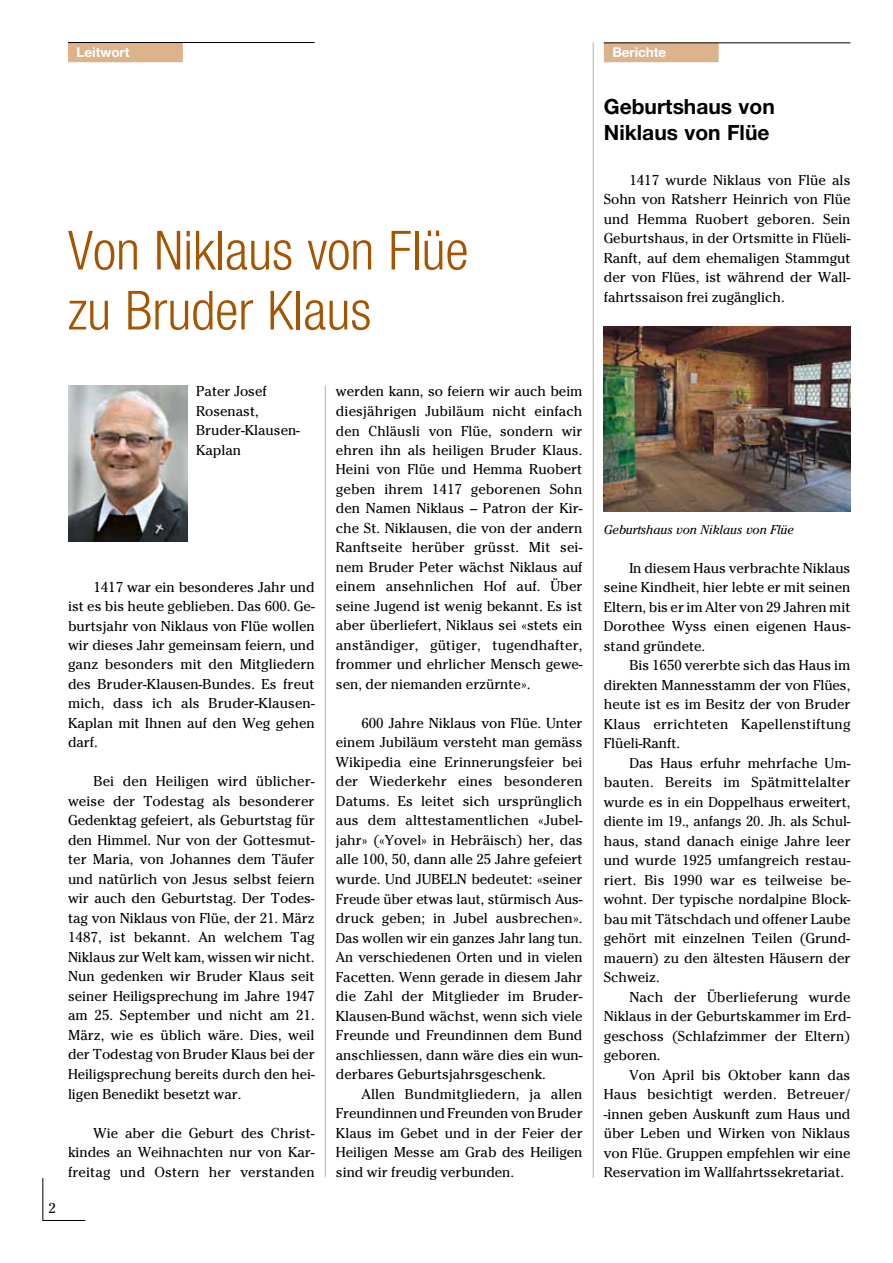
<style>
.page{position:relative;width:893px;height:1263px;background:#fff}
.page>*{position:absolute;margin:0;border:0;box-sizing:border-box;transform-origin:0 0}
.t1{font:300 condensed 54px/60px "Helvetica Neue LT Std";color:#a55500}
.t2{font:700 21px/25.5px "Helvetica Neue";color:#000}
.t3{font:14.25px/19.5px "Cheltenham";color:#000;text-align:justify}
.t4{font:700 13.5px "Helvetica Neue";color:#fff}
.t5{font:italic 12.75px "Cheltenham";color:#000}
</style>
<div class="page">
<svg style="left:42px;top:1178px;width:44px;height:43px"></svg>
<div style="left:68px;top:43px;width:115px;height:19px;background:#dcb38a"></div>
<hr style="left:68px;top:42px;width:247px;height:1px;background:#000">
<hr style="left:325px;top:386px;width:1px;height:791px;background:#b1b4b4">
<img style="left:68px;top:386px;width:119px;height:155px">
<hr style="left:593px;top:43px;width:1px;height:1135px;background:#b1b4b4">
<div style="left:604px;top:43px;width:115px;height:19px;background:#dcb38a"></div>
<hr style="left:604px;top:43px;width:246px;height:1px;background:#000">
<img style="left:604px;top:326px;width:246px;height:185px">
<p class="t4" style="left:77px;top:44px;width:55px">Leitwort</p>
<h1 class="t1" style="left:68px;top:220px;width:402px">Von Niklaus von Flüe zu Bruder Klaus</h1>
<p class="t4" style="left:612px;top:44px;width:56px">Berichte</p>
<h2 class="t2" style="left:604px;top:94px;width:172px">Geburtshaus von<br>Niklaus von Flüe</h2>
<p class="t3" style="left:604px;top:170px;width:248px;text-indent:26px">1417 wurde Niklaus von Flüe als Sohn von Ratsherr Heinrich von Flüe und Hemma Ruobert geboren. Sein Geburtshaus, in der Ortsmitte in Flüeli-Ranft, auf dem ehemaligen Stammgut der von Flües, ist während der Wall&shy;fahrtssaison frei zugänglich.</p>
<p class="t3" style="left:196px;top:382px;width:105px;text-align:left">Pater Josef<br>Rosenast,<br>Bruder-Klausen-<br>Kaplan</p>
<p class="t3" style="left:49px;top:1198px;width:9px">2</p>
<p class="t3" style="left:68px;top:577px;width:248px;text-indent:26px">1417 war ein besonderes Jahr und ist es bis heute geblieben. Das 600. Ge&shy;burtsjahr von Niklaus von Flüe wollen wir dieses Jahr gemeinsam feiern, und ganz besonders mit den Mitgliedern des Bruder-Klausen-Bundes. Es freut mich, dass ich als Bruder-Klausen-Kaplan mit Ihnen auf den Weg gehen darf.</p>
<p class="t3" style="left:68px;top:772px;width:248px;text-indent:26px">Bei den Heiligen wird üblicher&shy;weise der Todestag als besonderer Gedenktag gefeiert, als Geburtstag für den Himmel. Nur von der Gottesmut&shy;ter Maria, von Johannes dem Täufer und natürlich von Jesus selbst feiern wir auch den Geburtstag. Der Todes&shy;tag von Niklaus von Flüe, der 21. März 1487, ist bekannt. An welchem Tag Niklaus zur Welt kam, wissen wir nicht.<br>Nun gedenken wir Bruder Klaus seit seiner Heiligsprechung im Jahre 1947 am 25. September und nicht am 21.<br>März, wie es üblich wäre. Dies, weil der Todestag von Bruder Klaus bei der Heiligsprechung bereits durch den hei&shy;ligen Benedikt besetzt war.</p>
<p class="t3" style="left:68px;top:1123px;width:248px;text-indent:26px">Wie aber die Geburt des Christ&shy;kindes an Weihnachten nur von Kar&shy;freitag und Ostern her verstanden</p>
<p class="t3" style="left:336px;top:382px;width:248px">werden kann, so feiern wir auch beim diesjährigen Jubiläum nicht einfach den Chläusli von Flüe, sondern wir ehren ihn als heiligen Bruder Klaus.<br>Heini von Flüe und Hemma Ruobert geben ihrem 1417 geborenen Sohn den Namen Niklaus – Patron der Kir&shy;che St. Niklausen, die von der andern Ranftseite herüber grüsst. Mit sei&shy;nem Bruder Peter wächst Niklaus auf einem ansehnlichen Hof auf. Über seine Jugend ist wenig bekannt. Es ist aber überliefert, Niklaus sei «stets ein anständiger, gütiger, tugendhafter, frommer und ehrlicher Mensch gewe&shy;sen, der niemanden erzürnte».</p>
<p class="t3" style="left:336px;top:713px;width:248px;text-indent:26px">600 Jahre Niklaus von Flüe. Unter einem Jubiläum versteht man gemäss Wikipedia eine Erinnerungsfeier bei der Wiederkehr eines besonderen Datums. Es leitet sich ursprünglich aus dem alttestamentlichen «Jubel&shy;jahr» («Yovel» in Hebräisch) her, das alle 100, 50, dann alle 25 Jahre gefeiert wurde. Und JUBELN bedeutet: «seiner Freude über etwas laut, stürmisch Aus&shy;druck geben; in Jubel ausbrechen».<br>Das wollen wir ein ganzes Jahr lang tun.<br>An verschiedenen Orten und in vielen Facetten. Wenn gerade in diesem Jahr die Zahl der Mitglieder im Bruder-Klausen-Bund wächst, wenn sich viele Freunde und Freundinnen dem Bund anschliessen, dann wäre dies ein wun&shy;derbares Geburtsjahrsgeschenk.</p>
<p class="t3" style="left:336px;top:1084px;width:248px;text-indent:26px">Allen Bundmitgliedern, ja allen Freundinnen und Freunden von Bruder Klaus im Gebet und in der Feier der Heiligen Messe am Grab des Heiligen sind wir freudig verbunden.</p>
<p class="t5" style="left:604px;top:522px;width:192px">Geburtshaus von Niklaus von Flüe</p>
<p class="t3" style="left:604px;top:558px;width:248px;text-indent:26px">In diesem Haus verbrachte Niklaus seine Kindheit, hier lebte er mit seinen Eltern, bis er im Alter von 29 Jahren mit Dorothee Wyss einen eigenen Haus&shy;stand gründete.</p>
<p class="t3" style="left:604px;top:655px;width:248px;text-indent:26px">Bis 1650 vererbte sich das Haus im direkten Mannesstamm der von Flües, heute ist es im Besitz der von Bruder Klaus errichteten Kapellenstiftung Flüeli-Ranft.</p>
<p class="t3" style="left:604px;top:753px;width:248px;text-indent:26px">Das Haus erfuhr mehrfache Um&shy;bauten. Bereits im Spätmittelalter wurde es in ein Doppelhaus erweitert, diente im 19., anfangs 20. Jh. als Schul&shy;haus, stand danach einige Jahre leer und wurde 1925 umfangreich restau&shy;riert. Bis 1990 war es teilweise be&shy;wohnt. Der typische nordalpine Block&shy;bau mit Tätschdach und offener Laube gehört mit einzelnen Teilen (Grund&shy;mauern) zu den ältesten Häusern der Schweiz.</p>
<p class="t3" style="left:604px;top:987px;width:248px;text-indent:26px">Nach der Überlieferung wurde Niklaus in der Geburtskammer im Erd&shy;geschoss (Schlafzimmer der Eltern) geboren.</p>
<p class="t3" style="left:604px;top:1065px;width:248px;text-indent:26px">Von April bis Oktober kann das Haus besichtigt werden. Betreuer/ -innen geben Auskunft zum Haus und über Leben und Wirken von Niklaus von Flüe. Gruppen empfehlen wir eine Reservation im Wallfahrtssekretariat.</p>
</div>
